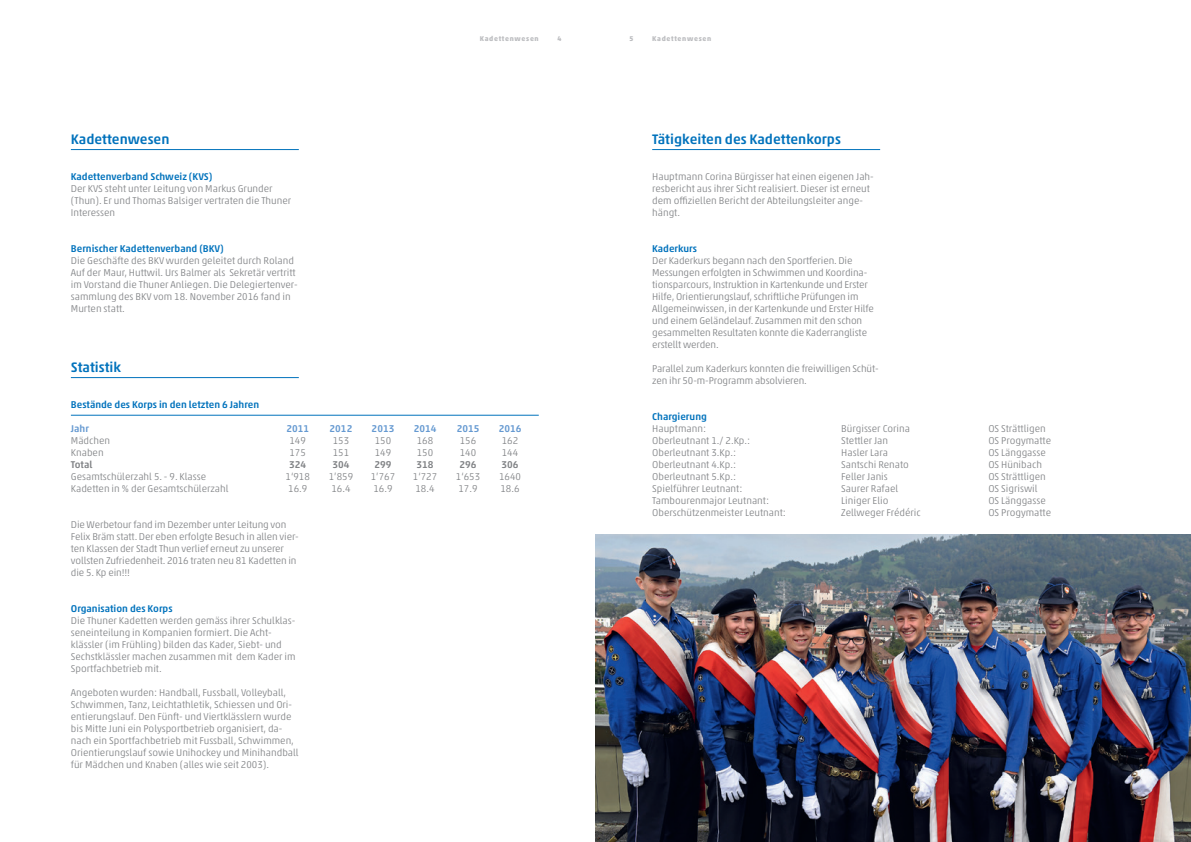
<style>
.page{position:relative;width:1191px;height:842px;background:#fff}
.page>*{position:absolute;margin:0;border:0;box-sizing:border-box;transform-origin:0 0}
.t1{font:500 14px "Akko Std";color:#0072bc}
.t2{font:300 10px/12px "Akko Std";color:#808285}
.t3{font:500 10px "Akko Std";color:#0072bc}
.t4{font:500 10px "Akko Std";color:#6599d1}
.t5{font:500 10px "Akko Std";color:#808285}
.t6{font:700 7px "Akko Std";letter-spacing:.1em;color:#bcbdc0}
</style>
<div class="page">
<hr style="left:71px;top:149px;width:228px;height:1px;background:#0072bc">
<hr style="left:71px;top:377px;width:228px;height:1px;background:#0072bc">
<hr style="left:652px;top:149px;width:228px;height:1px;background:#0072bc">
<hr style="left:71px;top:415px;width:468px;height:1px;background:#0072bc">
<img style="left:595px;top:535px;width:596px;height:307px">
<h1 class="t1" style="left:71px;top:131px;width:100px">Kadettenwesen</h1>
<p class="t3" style="left:71px;top:170px;width:143px">Kadettenverband Schweiz (KVS)</p>
<p class="t2" style="left:71px;top:182px;width:222px">Der KVS steht unter Leitung von Markus Grunder (Thun). Er und Thomas Balsiger vertraten die Thuner<br>Interessen</p>
<p class="t3" style="left:71px;top:242px;width:154px">Bernischer Kadettenverband (BKV)</p>
<p class="t2" style="left:71px;top:254px;width:228px">Die Geschäfte des BKV wurden geleitet durch Roland Auf der Maur, Huttwil. Urs Balmer als Sekretär vertritt im Vorstand die Thuner Anliegen. Die Delegiertenver&shy;sammlung des BKV vom 18. November 2016 fand in Murten statt.</p>
<h1 class="t1" style="left:71px;top:359px;width:52px">Statistik</h1>
<p class="t6" style="left:480px;top:34px;width:61px">Kadettenwesen</p>
<p class="t6" style="left:652px;top:34px;width:61px">Kadettenwesen</p>
<p class="t6" style="left:557px;top:34px;width:6px">4</p>
<p class="t6" style="left:629px;top:34px;width:6px">5</p>
<h1 class="t1" style="left:652px;top:131px;width:190px">Tätigkeiten des Kadettenkorps</h1>
<p class="t2" style="left:652px;top:170px;width:223px">Hauptmann Corina Bürgisser hat einen eigenen Jah&shy;resbericht aus ihrer Sicht realisiert. Dieser ist erneut dem offiziellen Bericht der Abteilungsleiter ange&shy;hängt.</p>
<p class="t3" style="left:652px;top:242px;width:46px">Kaderkurs</p>
<p class="t2" style="left:652px;top:254px;width:223px">Der Kaderkurs begann nach den Sportferien. Die Messungen erfolgten in Schwimmen und Koordina&shy;tionsparcours, Instruktion in Kartenkunde und Erster Hilfe, Orientierungslauf, schriftliche Prüfungen im Allgemeinwissen, in der Kartenkunde und Erster Hilfe und einem Geländelauf. Zusammen mit den schon gesammelten Resultaten konnte die Kaderrangliste erstellt werden.</p>
<p class="t2" style="left:652px;top:362px;width:228px">Parallel zum Kaderkurs konnten die freiwilligen Schüt&shy;zen ihr 50-m-Programm absolvieren.</p>
<p class="t3" style="left:71px;top:398px;width:190px">Bestände des Korps in den letzten 6 Jahren</p>
<p class="t4" style="left:71px;top:422px;width:20px">Jahr</p>
<p class="t4" style="left:286px;top:422px;width:24px">2011</p>
<p class="t4" style="left:330px;top:422px;width:24px">2012</p>
<p class="t4" style="left:372px;top:422px;width:24px">2013</p>
<p class="t4" style="left:414px;top:422px;width:24px">2014</p>
<p class="t4" style="left:457px;top:422px;width:24px">2015</p>
<p class="t4" style="left:499px;top:422px;width:24px">2016</p>
<p class="t2" style="left:71px;top:434px;width:41px">Mädchen</p>
<p class="t2" style="left:289px;top:434px;width:18px">149</p>
<p class="t2" style="left:333px;top:434px;width:18px">153</p>
<p class="t2" style="left:375px;top:434px;width:18px">150</p>
<p class="t2" style="left:417px;top:434px;width:18px">168</p>
<p class="t2" style="left:460px;top:434px;width:18px">156</p>
<p class="t2" style="left:502px;top:434px;width:18px">162</p>
<p class="t2" style="left:71px;top:446px;width:34px">Knaben</p>
<p class="t2" style="left:289px;top:446px;width:18px">175</p>
<p class="t2" style="left:333px;top:446px;width:18px">151</p>
<p class="t2" style="left:375px;top:446px;width:18px">149</p>
<p class="t2" style="left:417px;top:446px;width:18px">150</p>
<p class="t2" style="left:460px;top:446px;width:18px">140</p>
<p class="t2" style="left:502px;top:446px;width:18px">144</p>
<p class="t5" style="left:71px;top:458px;width:23px">Total</p>
<p class="t5" style="left:289px;top:458px;width:19px">324</p>
<p class="t5" style="left:332px;top:458px;width:19px">304</p>
<p class="t5" style="left:374px;top:458px;width:19px">299</p>
<p class="t5" style="left:416px;top:458px;width:19px">318</p>
<p class="t5" style="left:459px;top:458px;width:19px">296</p>
<p class="t5" style="left:501px;top:458px;width:19px">306</p>
<p class="t2" style="left:71px;top:470px;width:137px">Gesamtschülerzahl 5. - 9. Klasse</p>
<p class="t2" style="left:285px;top:470px;width:26px">1‘918</p>
<p class="t2" style="left:329px;top:470px;width:26px">1’859</p>
<p class="t2" style="left:371px;top:470px;width:26px">1’767</p>
<p class="t2" style="left:413px;top:470px;width:26px">1‘727</p>
<p class="t2" style="left:456px;top:470px;width:26px">1‘653</p>
<p class="t2" style="left:499px;top:470px;width:23px">1640</p>
<p class="t2" style="left:71px;top:482px;width:159px">Kadetten in % der Gesamtschülerzahl</p>
<p class="t2" style="left:288px;top:482px;width:21px">16.9</p>
<p class="t2" style="left:331px;top:482px;width:21px">16.4</p>
<p class="t2" style="left:373px;top:482px;width:21px">16.9</p>
<p class="t2" style="left:415px;top:482px;width:21px">18.4</p>
<p class="t2" style="left:458px;top:482px;width:21px">17.9</p>
<p class="t2" style="left:500px;top:482px;width:21px">18.6</p>
<p class="t2" style="left:71px;top:518px;width:229px">Die Werbetour fand im Dezember unter Leitung von Felix Bräm statt. Der eben erfolgte Besuch in allen vier&shy;ten Klassen der Stadt Thun verlief erneut zu unserer vollsten Zufriedenheit. 2016 traten neu 81 Kadetten in die 5. Kp ein!!!</p>
<p class="t3" style="left:71px;top:602px;width:103px">Organisation des Korps</p>
<p class="t2" style="left:71px;top:614px;width:226px">Die Thuner Kadetten werden gemäss ihrer Schulklas&shy;seneinteilung in Kompanien formiert. Die Acht&shy;klässler (im Frühling) bilden das Kader, Siebt- und Sechstklässler machen zusammen mit dem Kader im Sportfachbetrieb mit.</p>
<p class="t2" style="left:71px;top:686px;width:229px">Angeboten wurden: Handball, Fussball, Volleyball, Schwimmen, Tanz, Leichtathletik, Schiessen und Ori&shy;entierungslauf. Den Fünft- und Viertklässlern wurde bis Mitte Juni ein Polysportbetrieb organisiert, da&shy;nach ein Sportfachbetrieb mit Fussball, Schwimmen, Orientierungslauf sowie Unihockey und Minihandball für Mädchen und Knaben (alles wie seit 2003).</p>
<p class="t3" style="left:652px;top:410px;width:56px">Chargierung</p>
<p class="t2" style="left:652px;top:422px;width:55px">Hauptmann:</p>
<p class="t2" style="left:841px;top:422px;width:70px">Bürgisser Corina</p>
<p class="t2" style="left:988px;top:422px;width:59px">OS Strättligen</p>
<p class="t2" style="left:652px;top:434px;width:100px">Oberleutnant 1./ 2.Kp.:</p>
<p class="t2" style="left:841px;top:434px;width:48px">Stettler Jan</p>
<p class="t2" style="left:988px;top:434px;width:64px">OS Progymatte</p>
<p class="t2" style="left:652px;top:446px;width:85px">Oberleutnant 3.Kp.:</p>
<p class="t2" style="left:841px;top:446px;width:48px">Hasler Lara</p>
<p class="t2" style="left:988px;top:446px;width:59px">OS Länggasse</p>
<p class="t2" style="left:652px;top:458px;width:85px">Oberleutnant 4.Kp.:</p>
<p class="t2" style="left:841px;top:458px;width:69px">Santschi Renato</p>
<p class="t2" style="left:988px;top:458px;width:55px">OS Hünibach</p>
<p class="t2" style="left:652px;top:470px;width:85px">Oberleutnant 5.Kp.:</p>
<p class="t2" style="left:841px;top:470px;width:48px">Feller Janis</p>
<p class="t2" style="left:988px;top:470px;width:59px">OS Strättligen</p>
<p class="t2" style="left:652px;top:482px;width:92px">Spielführer Leutnant:</p>
<p class="t2" style="left:841px;top:482px;width:58px">Saurer Rafael</p>
<p class="t2" style="left:988px;top:482px;width:51px">OS Sigriswil</p>
<p class="t2" style="left:652px;top:494px;width:118px">Tambourenmajor Leutnant:</p>
<p class="t2" style="left:841px;top:494px;width:49px">Liniger Elio</p>
<p class="t2" style="left:988px;top:494px;width:59px">OS Länggasse</p>
<p class="t2" style="left:652px;top:506px;width:135px">Oberschützenmeister Leutnant:</p>
<p class="t2" style="left:841px;top:506px;width:81px">Zellweger Frédéric</p>
<p class="t2" style="left:988px;top:506px;width:64px">OS Progymatte</p>
</div>
